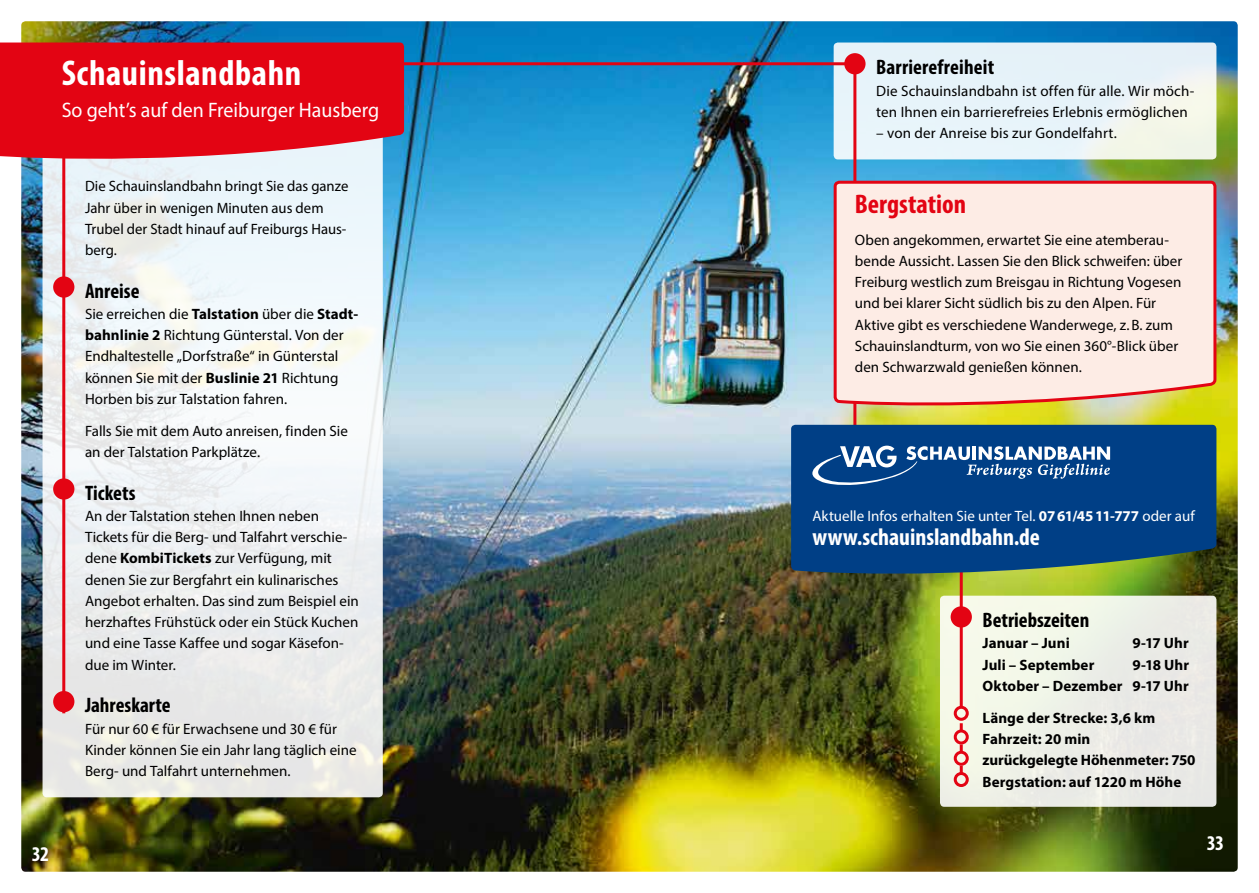
<style>
.page{position:relative;width:1259px;height:893px;background:#fff}
.page>*{position:absolute;margin:0;border:0;box-sizing:border-box;transform-origin:0 0}
.t1{font:700 condensed 36px "Myriad Pro";letter-spacing:.015em;color:#fff}
.t2{font:700 condensed 27px "Myriad Pro";color:#e30413}
.t3{font:700 condensed 24px "Myriad Pro";color:#fff}
.t4{font:700 condensed 21px "Myriad Pro";color:#000}
.t5{font:21px "Myriad Pro";color:#fff;scale:.95 1}
.t6{font:700 condensed 21px "Myriad Pro";color:#fff}
.t7{font:15px/21.3px "Myriad Pro";color:#000}
.t8{font:700 15px/21.3px "Myriad Pro";letter-spacing:.005em;color:#000;text-align:right}
.t9{font:15px "Myriad Pro";color:#fff}
.s1{font-weight:700}
</style>
<div class="page">
<img style="left:21px;top:21px;width:1216px;height:851px">
<svg style="left:43px;top:117px;width:340px;height:680px"></svg>
<svg style="left:0;top:43px;width:404px;height:122px;background:#e01b2a"></svg>
<div style="left:833px;top:43px;width:383px;height:116px;background:linear-gradient(to right,#e4f3fd,#eef4f0);border-radius:4px"></div>
<hr style="left:62px;top:154px;width:3px;height:559px;background:#e30413">
<div style="left:53px;top:276px;width:21px;height:22px;background:#e30413;border-radius:50%"></div>
<div style="left:53px;top:478px;width:21px;height:22px;background:#e30413;border-radius:50%"></div>
<div style="left:53px;top:691px;width:21px;height:21px;background:#e30413;border-radius:50%"></div>
<div style="left:940px;top:596px;width:276px;height:211px;background:#edeee7;border-radius:4px"></div>
<div style="left:950px;top:606px;width:22px;height:22px;background:#e30413;border-radius:50%"></div>
<hr style="left:959px;top:549px;width:3px;height:158px;background:#e30413">
<div style="left:953px;top:706px;width:15px;height:15px;border:3px solid #e30413;border-radius:50%"></div>
<svg style="left:959px;top:723px;width:3px;height:6px"></svg>
<div style="left:953px;top:729px;width:15px;height:15px;border:3px solid #e30413;border-radius:50%"></div>
<svg style="left:959px;top:744px;width:3px;height:7px"></svg>
<div style="left:953px;top:751px;width:15px;height:15px;border:3px solid #e30413;border-radius:50%"></div>
<svg style="left:959px;top:766px;width:3px;height:6px"></svg>
<div style="left:953px;top:772px;width:15px;height:15px;border:3px solid #e30413;border-radius:50%"></div>
<hr style="left:361px;top:62px;width:492px;height:3px;background:#e30413">
<div style="left:844px;top:53px;width:21px;height:21px;background:#e30413;border-radius:50%"></div>
<hr style="left:853px;top:58px;width:3px;height:378px;background:#e30413">
<svg style="left:791px;top:425px;width:425px;height:154px;background:#0c467c"></svg>
<svg style="left:832px;top:179px;width:386px;height:229px;background:#f8e0d7"></svg>
<svg style="left:812px;top:446px;width:298px;height:40px"></svg>
<h1 class="t1" style="left:62px;top:51px;width:241px">Schauinslandbahn</h1>
<h3 class="t5" style="left:62px;top:97px;width:336px">So geht’s auf den Freiburger Hausberg</h3>
<p class="t7" style="left:85px;top:175px;width:265px">Die Schauinslandbahn bringt Sie das ganze<br>Jahr über in wenigen Minuten aus dem<br>Trubel der Stadt hinauf auf Freiburgs Haus&shy;berg.</p>
<h3 class="t4" style="left:85px;top:278px;width:56px">Anreise</h3>
<p class="t7" style="left:85px;top:303px;width:275px">Sie erreichen die <span class="s1">Talstation</span> über die <span class="s1">Stadt&shy;bahnlinie 2</span> Richtung Günterstal. Von der Endhaltestelle „Dorfstraße“ in Günterstal können Sie mit der <span class="s1">Buslinie 21</span> Richtung Horben bis zur Talstation fahren.</p>
<p class="t7" style="left:85px;top:420px;width:264px">Falls Sie mit dem Auto anreisen, finden Sie an der Talstation Parkplätze.</p>
<h3 class="t4" style="left:85px;top:479px;width:52px">Tickets</h3>
<p class="t7" style="left:85px;top:505px;width:275px">An der Talstation stehen Ihnen neben Tickets für die Berg- und Talfahrt verschie&shy;dene <span class="s1">KombiTickets</span> zur Verfügung, mit denen Sie zur Bergfahrt ein kulinarisches Angebot erhalten. Das sind zum Beispiel ein herzhaftes Frühstück oder ein Stück Kuchen und eine Tasse Kaffee und sogar Käsefon&shy;due im Winter.</p>
<h3 class="t4" style="left:85px;top:692px;width:87px">Jahreskarte</h3>
<p class="t7" style="left:85px;top:718px;width:273px">Für nur 60 € für Erwachsene und 30 € für<br>Kinder können Sie ein Jahr lang täglich eine<br>Berg- und Talfahrt unternehmen.</p>
<h3 class="t6" style="left:32px;top:841px;width:19px">32</h3>
<h3 class="t4" style="left:876px;top:54px;width:120px">Barrierefreiheit</h3>
<p class="t7" style="left:876px;top:80px;width:320px">Die Schauinslandbahn ist offen für alle. Wir möch&shy;ten Ihnen ein barrierefreies Erlebnis ermöglichen</p>
<p class="t7" style="left:876px;top:122px;width:242px">– von der Anreise bis zur Gondelfahrt.</p>
<h2 class="t2" style="left:855px;top:187px;width:113px">Bergstation</h2>
<p class="t7" style="left:855px;top:229px;width:329px">Oben angekommen, erwartet Sie eine atemberau&shy;bende Aussicht. Lassen Sie den Blick schweifen: über Freiburg westlich zum Breisgau in Richtung Vogesen und bei klarer Sicht südlich bis zu den Alpen. Für Aktive gibt es verschiedene Wanderwege, z.B. zum Schauinslandturm, von wo Sie einen 360°-Blick über den Schwarzwald genießen können.</p>
<p class="t9" style="left:812px;top:507px;width:384px">Aktuelle Infos erhalten Sie unter Tel. <span class="s1">0761/4511-777</span> oder auf</p>
<h3 class="t3" style="left:812px;top:522px;width:229px">www.schauinslandbahn.de</h3>
<h3 class="t4" style="left:982px;top:607px;width:108px">Betriebszeiten</h3>
<p class="t8" style="left:982px;top:632px;width:89px">Januar – Juni</p>
<p class="t8" style="left:1132px;top:632px;width:58px">9-17 Uhr</p>
<p class="t8" style="left:982px;top:653px;width:113px">Juli – September</p>
<p class="t8" style="left:982px;top:653px;width:208px">9-18 Uhr<br>Oktober – Dezember 9-17 Uhr</p>
<p class="t8" style="left:982px;top:707px;width:215px;text-align:left">Länge der Strecke: 3,6 km<br>Fahrzeit: 20 min<br>zurückgelegte Höhenmeter: 750<br>Bergstation: auf 1220 m Höhe</p>
<h3 class="t6" style="left:1206px;top:830px;width:19px">33</h3>
</div>
